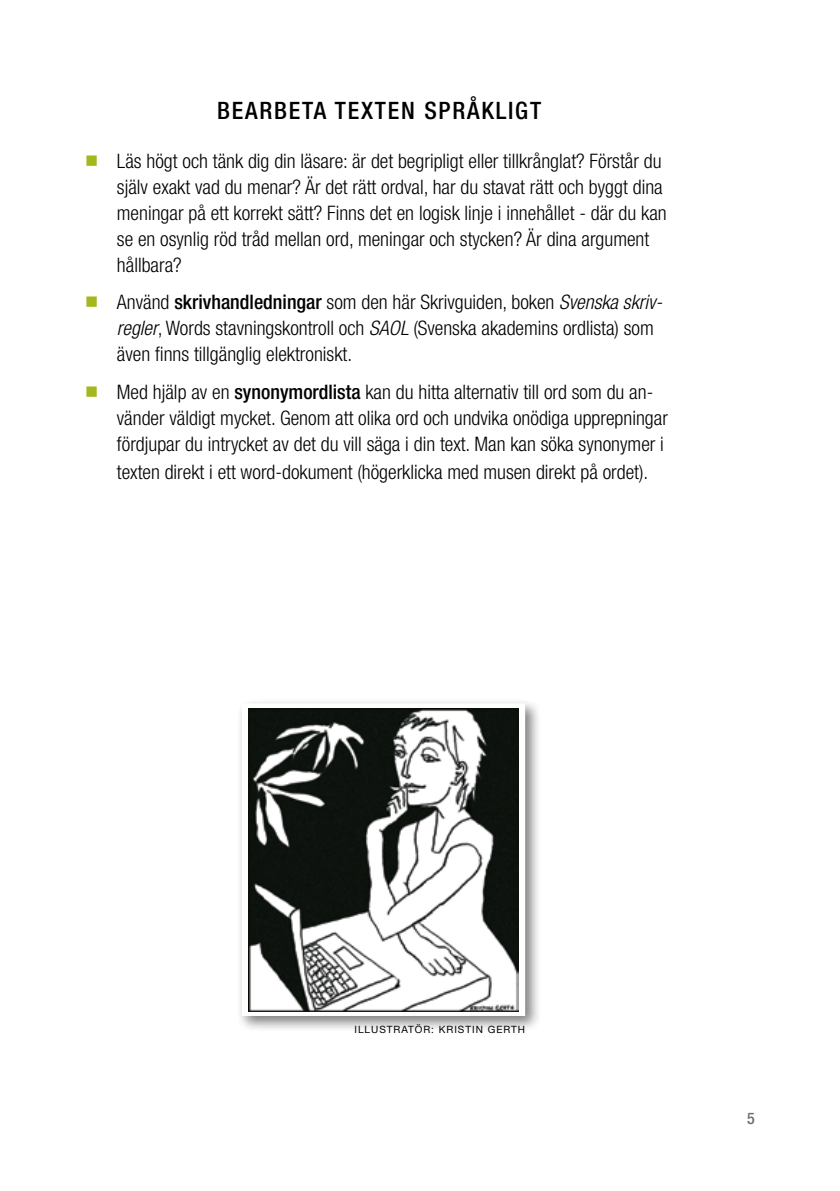
<style>
.page{position:relative;width:840px;height:1191px;background:#fff}
.page>*{position:absolute;margin:0;border:0;box-sizing:border-box;transform-origin:0 0}
.t1{font:500 condensed 24px "Helvetica Neue LT Com";letter-spacing:.075em;color:#000}
.t2{font:300 condensed 20px/26px "Helvetica Neue LT Com";color:#000}
.t3{font:500 condensed 16px "Helvetica Neue LT Com";color:#706f6f}
.t4{font:10px "Helvetica Neue LT Com";letter-spacing:.1em;color:#000}
.s1{font-weight:500}
.s2{font-style:italic}
</style>
<div class="page">
<div style="left:236px;top:698px;width:305px;height:334px;background:#000;opacity:.5"></div>
<svg style="left:246px;top:707px;width:275px;height:305px"></svg>
<img style="left:248px;top:708px;width:270px;height:303px">
<p class="t1" style="left:217px;top:96px;width:325px">BEARBETA TEXTEN SPRÅKLIGT</p>
<p class="t2" style="left:117px;top:148px;width:551px">Läs högt och tänk dig din läsare: är det begripligt eller tillkrånglat? Förstår du själv exakt vad du menar? Är det rätt ordval, har du stavat rätt och byggt dina meningar på ett korrekt sätt? Finns det en logisk linje i innehållet - där du kan se en osynlig röd tråd mellan ord, meningar och stycken? Är dina argument hållbara?</p>
<p class="t2" style="left:117px;top:289px;width:546px">Använd <span class="s1">skrivhandledningar</span> som den här Skrivguiden, boken <span class="s2">Svenska skriv&shy;regler</span>, Words stavningskontroll och <span class="s2">SAOL</span> (Svenska akademins ordlista) som även finns tillgänglig elektroniskt.</p>
<p class="t2" style="left:117px;top:378px;width:552px">Med hjälp av en <span class="s1">synonymordlista</span> kan du hitta alternativ till ord som du an&shy;vänder väldigt mycket. Genom att olika ord och undvika onödiga upprepningar fördjupar du intrycket av det du vill säga i din text. Man kan söka synonymer i</p>
<p class="t2" style="left:117px;top:458px;width:532px">texten direkt i ett word-dokument (högerklicka med musen direkt på ordet).</p>
<p class="t4" style="left:354px;top:1023px;width:172px">ILLUSTRATÖR: KRISTIN GERTH</p>
<p class="t3" style="left:746px;top:1109px;width:9px">5</p>
</div>
